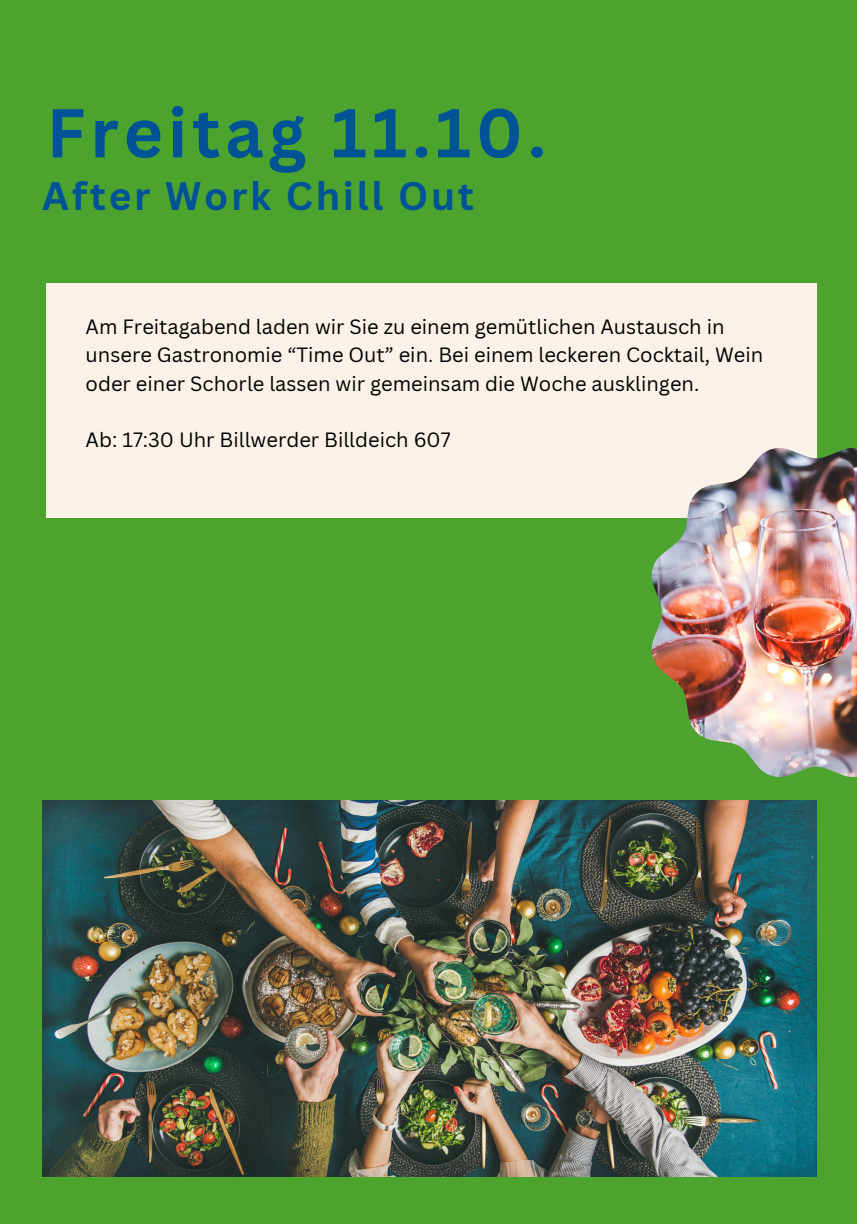
<style>
.page{position:relative;width:857px;height:1224px;background:#fff}
.page>*{position:absolute;margin:0;border:0;box-sizing:border-box;transform-origin:0 0}
.t1{font:700 67.6px "Canva Sans";letter-spacing:.07em;color:#025296}
.t2{font:700 38.8px "Canva Sans";letter-spacing:.07em;color:#025296}
.t3{font:20.2px/28px "Canva Sans";color:#000001}
</style>
<div class="page">
<div style="left:0;top:0;width:856px;height:1224px;background:#4ca42f"></div>
<div style="left:46px;top:284px;width:770px;height:234px;background:#faf2e9"></div>
<img style="left:42px;top:800px;width:774px;height:377px">
<img style="left:651px;top:448px;width:205px;height:329px">
<p class="t1" style="left:46px;top:85px;width:501px">Freitag 11.10.</p>
<p class="t2" style="left:42px;top:169px;width:433px">After Work Chill Out</p>
<p class="t3" style="left:86px;top:313px;width:679px">Am Freitagabend laden wir Sie zu einem gemütlichen Austausch in unsere Gastronomie “Time Out” ein. Bei einem leckeren Cocktail, Wein oder einer Schorle lassen wir gemeinsam die Woche ausklingen.</p>
<p class="t3" style="left:86px;top:425px;width:366px">Ab: 17:30 Uhr Billwerder Billdeich 607</p>
</div>
